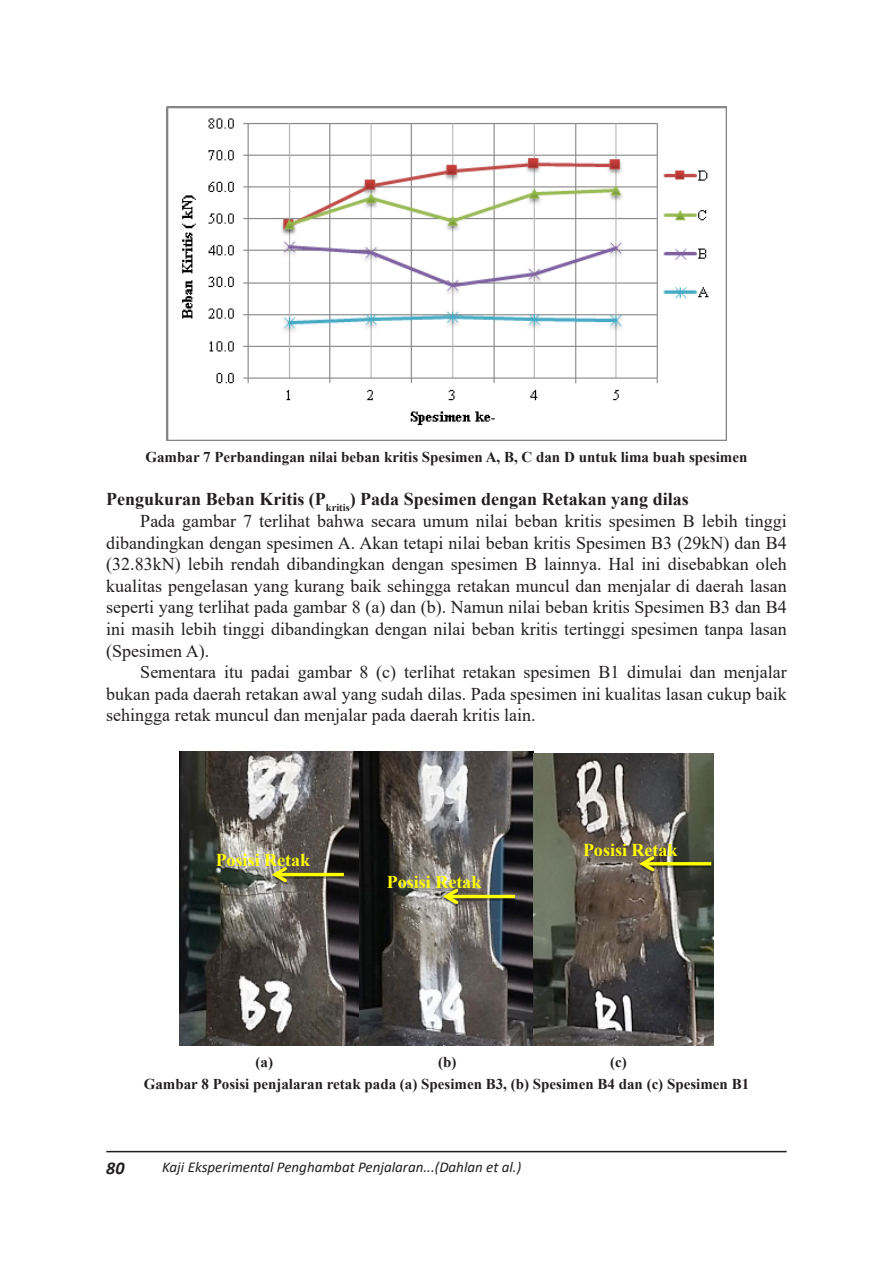
<style>
.page{position:relative;width:893px;height:1263px;background:#fff}
.page>*{position:absolute;margin:0;border:0;box-sizing:border-box;transform-origin:0 0}
.Paragraf{font:18px/21.6px "Times New Roman";color:#231f20;text-align:justify}
.t1{font:700 18px "Times New Roman";color:#231f20}
.t2{font:700 18px "Times New Roman";color:#ff0}
.t3{font:italic 700 18px "Calibri";color:#231f20}
.Tb_Gb{font:700 15px "Times New Roman";color:#231f20}
.t4{font:italic 15px "Calibri";color:#231f20}
</style>
<div class="page">
<hr style="left:106px;top:1151px;width:681px;height:1px;background:#231f20">
<img style="left:166px;top:106px;width:561px;height:335px">
<img style="left:179px;top:751px;width:354px;height:294px">
<img style="left:533px;top:753px;width:181px;height:292px">
<hr style="left:643px;top:864px;width:68px;height:4px;background:#000;opacity:.38">
<hr style="left:643px;top:862px;width:68px;height:3px;background:#ff0">
<svg style="left:636px;top:853px;width:21px;height:24px"></svg>
<hr style="left:446px;top:897px;width:69px;height:3px;background:#000;opacity:.38">
<hr style="left:446px;top:895px;width:69px;height:3px;background:#ff0">
<svg style="left:440px;top:886px;width:21px;height:23px"></svg>
<hr style="left:275px;top:875px;width:69px;height:4px;background:#000;opacity:.38">
<hr style="left:275px;top:873px;width:69px;height:3px;background:#ff0">
<svg style="left:268px;top:864px;width:22px;height:23px"></svg>
<p class="Tb_Gb" style="left:145px;top:446px;width:603px">Gambar 7 Perbandingan nilai beban kritis Spesimen A, B, C dan D untuk lima buah spesimen</p>
<p class="t1" style="left:106px;top:486px;width:584px">Pengukuran Beban Kritis (P<sub>kritis</sub>) Pada Spesimen dengan Retakan yang dilas</p>
<p class="Paragraf" style="left:106px;top:510px;width:682px;text-indent:34px">Pada gambar 7 terlihat bahwa secara umum nilai beban kritis spesimen B lebih tinggi dibandingkan dengan spesimen A. Akan tetapi nilai beban kritis Spesimen B3 (29kN) dan B4 (32.83kN) lebih rendah dibandingkan dengan spesimen B lainnya. Hal ini disebabkan oleh kualitas pengelasan yang kurang baik sehingga retakan muncul dan menjalar di daerah lasan seperti yang terlihat pada gambar 8 (a) dan (b). Namun nilai beban kritis Spesimen B3 dan B4 ini masih lebih tinggi dibandingkan dengan nilai beban kritis tertinggi spesimen tanpa lasan (Spesimen A).</p>
<p class="Paragraf" style="left:106px;top:661px;width:682px;text-indent:34px">Sementara itu padai gambar 8 (c) terlihat retakan spesimen B1 dimulai dan menjalar bukan pada daerah retakan awal yang sudah dilas. Pada spesimen ini kualitas lasan cukup baik sehingga retak muncul dan menjalar pada daerah kritis lain.</p>
<p class="t2" style="left:216px;top:847px;width:96px">Posisi Retak</p>
<p class="t2" style="left:387px;top:869px;width:96px">Posisi Retak</p>
<p class="t2" style="left:583px;top:837px;width:96px">Posisi Retak</p>
<p class="Tb_Gb" style="left:256px;top:1051px;width:19px">(a)</p>
<p class="Tb_Gb" style="left:438px;top:1051px;width:20px">(b)</p>
<p class="Tb_Gb" style="left:610px;top:1051px;width:18px">(c)</p>
<p class="Tb_Gb" style="left:144px;top:1073px;width:607px">Gambar 8 Posisi penjalaran retak pada (a) Spesimen B3, (b) Spesimen B4 dan (c) Spesimen B1</p>
<p class="t3" style="left:106px;top:1156px;width:20px">80</p>
<p class="t4" style="left:162px;top:1157px;width:361px">Kaji Eksperimental Penghambat Penjalaran...(Dahlan et al.)</p>
</div>
